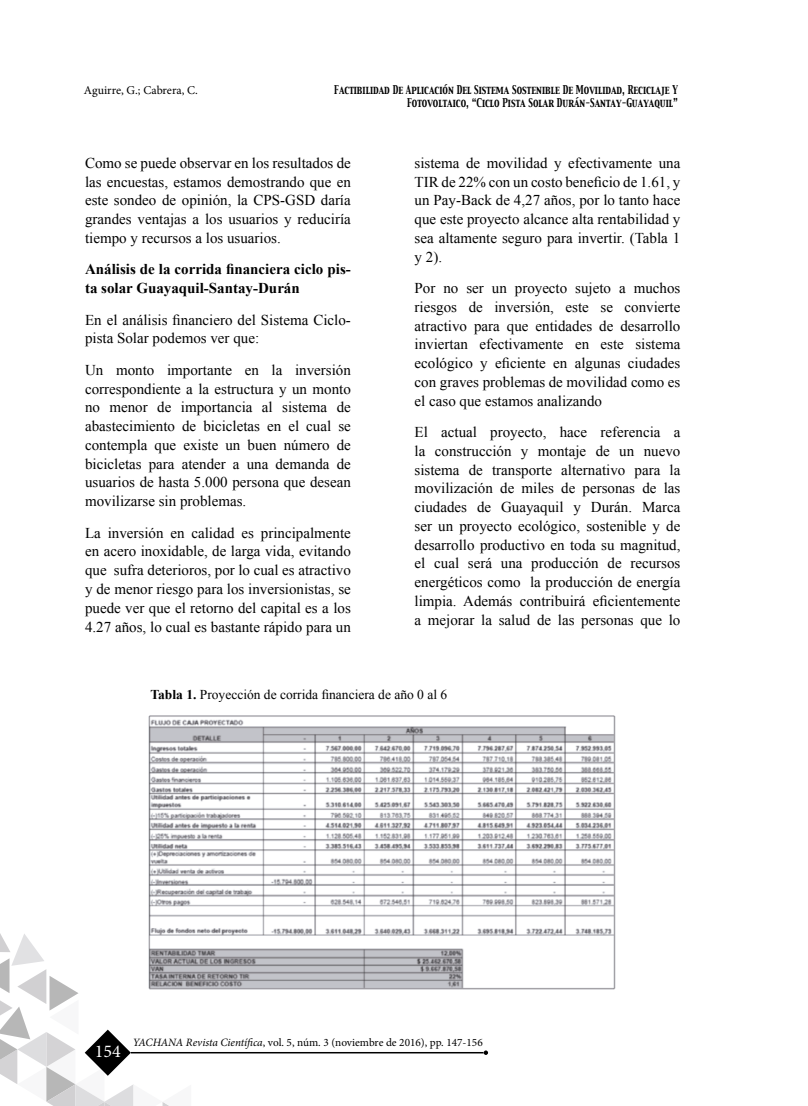
<style>
.page{position:relative;width:808px;height:1106px;background:#fff}
.page>*{position:absolute;margin:0;border:0;box-sizing:border-box;transform-origin:0 0}
.t1{font:18px "Minion Pro";color:#fff}
.t2{font:15px/18.8px "Times New Roman";color:#000;text-align:justify}
.t3{font:700 15px/18.8px "Times New Roman";color:#000}
.t4{font:13.5px "Times New Roman";color:#000}
.t5{font:12px "Minion Pro";color:#000}
.t6{font:11.25px "Minion Pro";color:#000}
.t7{font:10.8px/13.5px "Capitals";color:#000;text-align:right;scale:.77 1}
.s1{font-weight:700}
.s2{font-style:italic}
</style>
<div class="page">
<svg style="left:0;top:933px;width:191px;height:173px"></svg>
<svg style="left:484px;top:1050px;width:4px;height:4px"></svg>
<hr style="left:131px;top:1052px;width:352px;height:1px;background:#000">
<img style="left:141px;top:715px;width:475px;height:278px">
<p class="t5" style="left:84px;top:82px;width:115px">Aguirre, G.; Cabrera, C.</p>
<p class="t7" style="left:334px;top:83px;width:448px">Factibilidad De Aplicación Del Sistema Sostenible De Movilidad, Reciclaje Y<br>Fotovoltaico, “Ciclo Pista Solar Durán-Santay-Guayaquil”</p>
<p class="t2" style="left:85px;top:153px;width:267px">Como se puede observar en los resultados de las encuestas, estamos demostrando que en este sondeo de opinión, la CPS-GSD daría grandes ventajas a los usuarios y reduciría tiempo y recursos a los usuarios.</p>
<p class="t3" style="left:85px;top:259px;width:267px">Análisis de la corrida financiera ciclo pis&shy;ta solar Guayaquil-Santay-Durán</p>
<p class="t2" style="left:85px;top:310px;width:267px">En el análisis financiero del Sistema Ciclo&shy;pista Solar podemos ver que:</p>
<p class="t2" style="left:85px;top:360px;width:267px">Un monto importante en la inversión correspondiente a la estructura y un monto no menor de importancia al sistema de abastecimiento de bicicletas en el cual se contempla que existe un buen número de bicicletas para atender a una demanda de usuarios de hasta 5.000 persona que desean movilizarse sin problemas.</p>
<p class="t2" style="left:85px;top:523px;width:267px">La inversión en calidad es principalmente en acero inoxidable, de larga vida, evitando que sufra deterioros, por lo cual es atractivo y de menor riesgo para los inversionistas, se puede ver que el retorno del capital es a los 4.27 años, lo cual es bastante rápido para un</p>
<p class="t2" style="left:415px;top:153px;width:267px">sistema de movilidad y efectivamente una TIR de 22% con un costo beneficio de 1.61, y un Pay-Back de 4,27 años, por lo tanto hace que este proyecto alcance alta rentabilidad y sea altamente seguro para invertir. (Tabla 1 y 2).</p>
<p class="t2" style="left:415px;top:278px;width:267px">Por no ser un proyecto sujeto a muchos riesgos de inversión, este se convierte atractivo para que entidades de desarrollo inviertan efectivamente en este sistema ecológico y eficiente en algunas ciudades con graves problemas de movilidad como es el caso que estamos analizando</p>
<p class="t2" style="left:415px;top:422px;width:267px">El actual proyecto, hace referencia a la construcción y montaje de un nuevo sistema de transporte alternativo para la movilización de miles de personas de las ciudades de Guayaquil y Durán. Marca ser un proyecto ecológico, sostenible y de desarrollo productivo en toda su magnitud, el cual será una producción de recursos energéticos como la producción de energía limpia. Además contribuirá eficientemente a mejorar la salud de las personas que lo</p>
<p class="t4" style="left:150px;top:686px;width:298px"><span class="s1">Tabla 1.</span> Proyección de corrida financiera de año 0 al 6</p>
<p class="t1" style="left:95px;top:1039px;width:27px">154</p>
<p class="t6" style="left:133px;top:1034px;width:352px"><span class="s2">YACHANA Revista Científica</span>, vol. 5, núm. 3 (noviembre de 2016), pp. 147-156</p>
</div>
